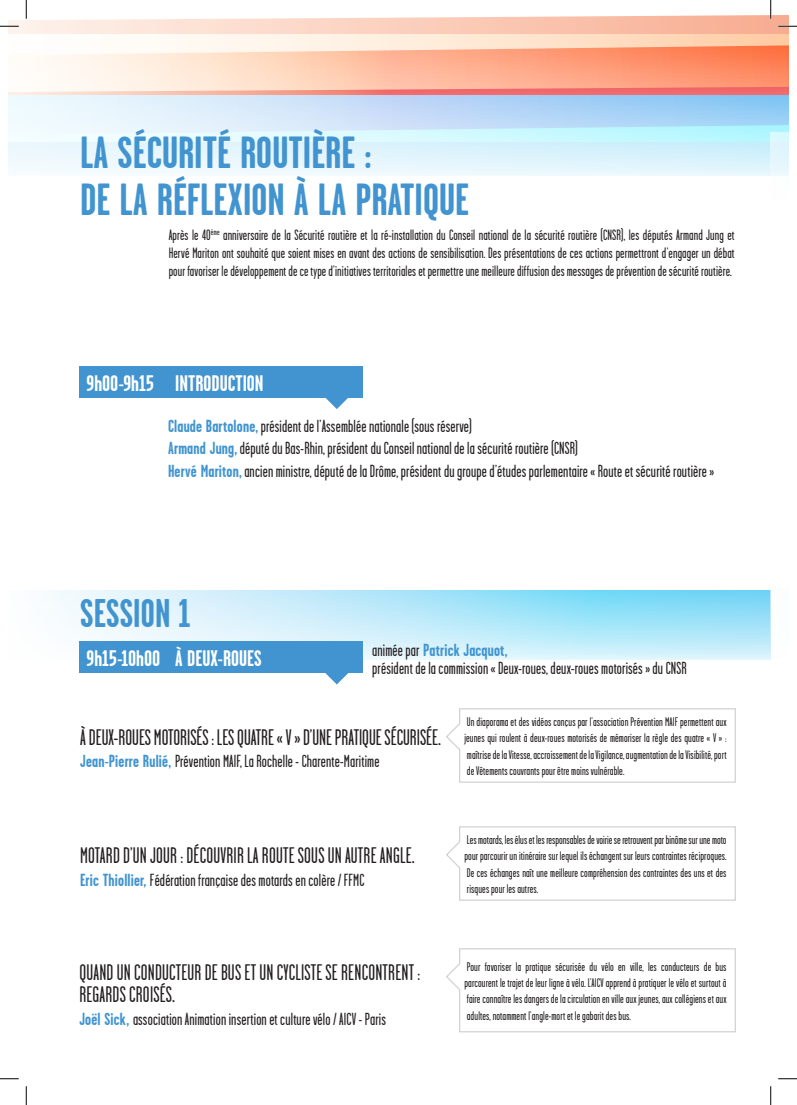
<style>
.page{position:relative;width:797px;height:1105px;background:#fff}
.page>*{position:absolute;margin:0;border:0;box-sizing:border-box;transform-origin:0 0}
.t1{font:700 45px/46.5px "Garage Gothic";color:#4194d0}
.t2{font:700 40px "Garage Gothic";color:#4194d0}
.t3{font:22.5px/22.5px "Garage Gothic";letter-spacing:.01em;color:#231f20}
.t4{font:700 22.5px "Garage Gothic";color:#fff}
.t5{font:17.5px/22.5px "Garage Gothic";letter-spacing:.01em;color:#231f20}
.t6{font:15px/18px "Garage Gothic";letter-spacing:.01em;color:#231f20;text-align:justify}
.t7{font:12.5px/16.2px "Garage Gothic";letter-spacing:.01em;color:#231f20;text-align:justify}
.s1{font-weight:700;color:#4194d0}
</style>
<div class="page">
<svg style="left:9px;top:141px;width:761px;height:34px"></svg>
<svg style="left:9px;top:9px;width:779px;height:25px"></svg>
<svg style="left:9px;top:34px;width:779px;height:107px;background:#e7d4d0"></svg>
<svg style="left:326px;top:398px;width:22px;height:11px"></svg>
<svg style="left:52px;top:591px;width:718px;height:68px;background:#c1ecfa"></svg>
<div style="left:79px;top:366px;width:284px;height:32px;background:#4194d0"></div>
<svg style="left:325px;top:673px;width:24px;height:11px"></svg>
<div style="left:79px;top:641px;width:284px;height:32px;background:#4194d0"></div>
<svg style="left:446px;top:708px;width:290px;height:75px"></svg>
<svg style="left:446px;top:826px;width:290px;height:75px"></svg>
<svg style="left:446px;top:948px;width:290px;height:85px"></svg>
<div style="left:770px;top:133px;width:18px;height:68px;background:linear-gradient(to bottom,#d4f4fc,#fffefe)"></div>
<svg style="left:0;top:25px;width:19px;height:2px"></svg>
<svg style="left:778px;top:25px;width:19px;height:2px"></svg>
<svg style="left:0;top:1078px;width:19px;height:1px"></svg>
<svg style="left:778px;top:1078px;width:19px;height:1px"></svg>
<svg style="left:25px;top:0;width:2px;height:19px"></svg>
<svg style="left:25px;top:1086px;width:2px;height:19px"></svg>
<svg style="left:770px;top:0;width:1px;height:19px"></svg>
<svg style="left:770px;top:1086px;width:1px;height:19px"></svg>
<h1 class="t1" style="left:80px;top:130px;width:390px">LA SÉCURITÉ ROUTIÈRE :<br>DE LA RÉFLEXION À LA PRATIQUE</h1>
<p class="t6" style="left:169px;top:226px;width:567px">Après le 40<sup>ème</sup> anniversaire de la Sécurité routière et la ré-installation du Conseil national de la sécurité routière (CNSR), les députés Armand Jung et Hervé Mariton ont souhaité que soient mises en avant des actions de sensibilisation. Des présentations de ces actions permettront d’engager un débat pour favoriser le développement de ce type d’initiatives territoriales et permettre une meilleure diffusion des messages de prévention de sécurité routière.</p>
<h3 class="t4" style="left:86px;top:371px;width:179px">9h00-9h15 INTRODUCTION</h3>
<p class="t5" style="left:168px;top:415px;width:547px"><span class="s1">Claude Bartolone,</span> président de l’Assemblée nationale (sous réserve)<br><span class="s1">Armand Jung,</span> député du Bas-Rhin, président du Conseil national de la sécurité routière (CNSR)<br><span class="s1">Hervé Mariton,</span> ancien ministre, député de la Drôme, président du groupe d’études parlementaire « Route et sécurité routière »</p>
<h2 class="t2" style="left:80px;top:592px;width:112px">SESSION 1</h2>
<h3 class="t4" style="left:86px;top:646px;width:177px">9h15-10h00 À DEUX-ROUES</h3>
<h3 class="t5" style="left:372px;top:642px;width:316px;line-height:17.5px">animée par <span class="s1">Patrick Jacquot,<br></span>président de la commission « Deux-roues, deux-roues motorisés » du CNSR</h3>
<h3 class="t3" style="left:80px;top:726px;width:362px">à deux-roues motorisés : les quatre « V » d’une pratique sécurisée.</h3>
<h3 class="t5" style="left:80px;top:750px;width:301px"><span class="s1">Jean-Pierre Rulié,</span> Prévention MAIF, La Rochelle - Charente-Maritime</h3>
<h3 class="t3" style="left:80px;top:844px;width:336px">Motard d’un jour : découvrir laroute sous un autre angle.</h3>
<h3 class="t5" style="left:80px;top:869px;width:286px"><span class="s1">Eric Thiollier,</span> Fédération française des motards en colère / FFMC</h3>
<p class="t7" style="left:464px;top:714px;width:264px">Un diaporama et des vidéos conçus par l’association Prévention MAIF permettent aux jeunes qui roulent à deux-roues motorisés de mémoriser la règle des quatre « V » : maîtrise de la Vitesse, accroissement de la Vigilance, augmentation de la Visibilité, port de Vêtements couvrants pour être moins vulnérable.</p>
<p class="t7" style="left:464px;top:832px;width:264px">Les motards, les élus et les responsables de voirie se retrouvent par binôme sur une moto pour parcourir un itinéraire sur lequel ils échangent sur leurs contraintes réciproques.<br>De ces échanges naît une meilleure compréhension des contraintes des uns et des risques pour les autres.</p>
<h3 class="t3" style="left:79px;top:961px;width:342px">Quand un conducteur de bus et un cycliste se rencontrent : regards croisés.</h3>
<h3 class="t5" style="left:79px;top:1008px;width:308px"><span class="s1">Joël Sick,</span> association Animation insertion et culture vélo / AICV - Paris</h3>
<p class="t7" style="left:464px;top:959px;width:264px">Pour favoriser la pratique sécurisée du vélo en ville, les conducteurs de bus parcourent le trajet de leur ligne à vélo. L’AICV apprend à pratiquer le vélo et surtout à faire connaître les dangers de la circulation en ville aux jeunes, aux collégiens et aux adultes, notamment l’angle-mort et le gabarit des bus.</p>
</div>
